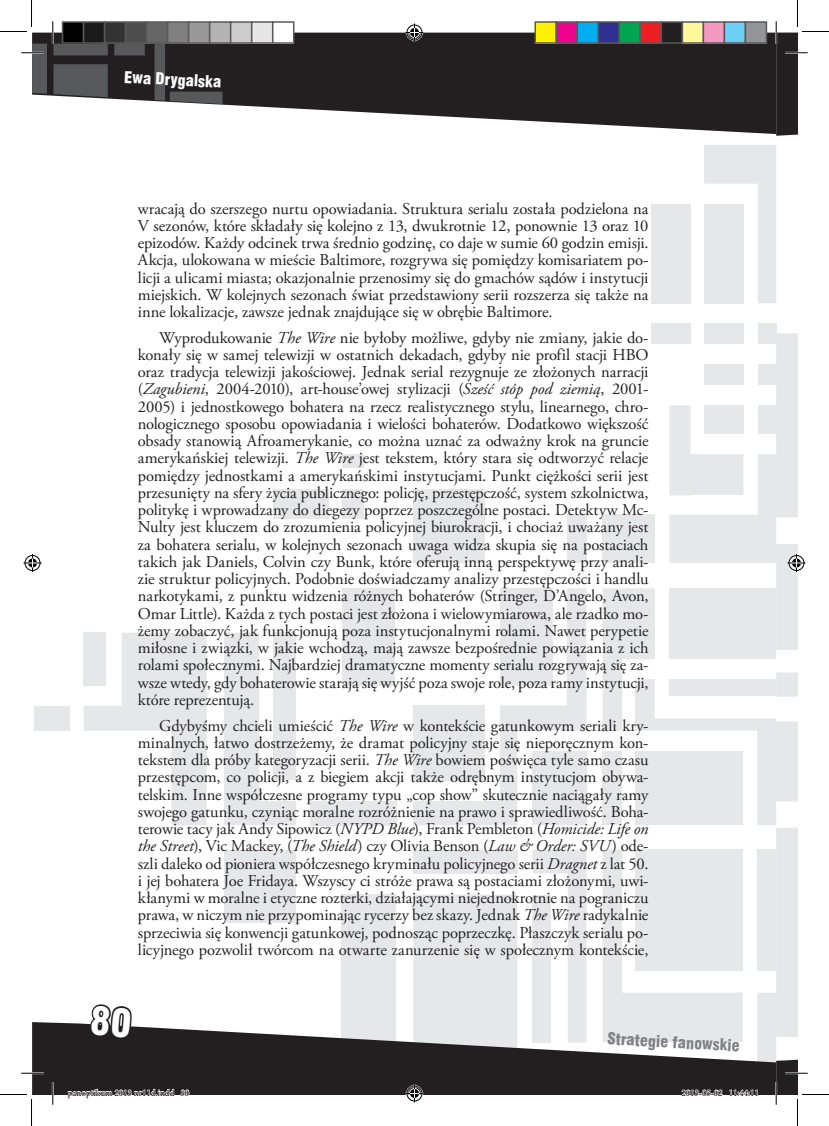
<style>
.page{position:relative;width:829px;height:1126px;background:#fff}
.page>*{position:absolute;margin:0;border:0;box-sizing:border-box;transform-origin:0 0}
.t1{font:16.5px/17.2px "Adobe Garamond Pro";letter-spacing:-.005em;color:#231f20;text-align:justify}
.t2{font:15px "Swis 721 Blk Cn PL";color:#808285}
.t3{font:15px "Swis 721 Blk Cn PL";color:#fff}
.t4{font:9px "Minion Pro";color:#000}
.s1{font-style:italic}
</style>
<div class="page">
<div style="left:566px;top:515px;width:20px;height:48px;background:#e6e7e9"></div>
<div style="left:309px;top:801px;width:87px;height:24px;background:#e6e7e9"></div>
<div style="left:35px;top:706px;width:35px;height:25px;background:#e6e7e9"></div>
<div style="left:342px;top:895px;width:54px;height:193px;background:#e6e7e9"></div>
<div style="left:224px;top:850px;width:71px;height:73px;background:#e6e7e9"></div>
<div style="left:413px;top:489px;width:72px;height:74px;background:#e6e7e9"></div>
<div style="left:273px;top:489px;width:56px;height:30px;background:#e6e7e9"></div>
<div style="left:342px;top:489px;width:21px;height:30px;background:#e6e7e9"></div>
<div style="left:342px;top:455px;width:21px;height:13px;background:#e6e7e9"></div>
<div style="left:342px;top:588px;width:53px;height:98px;background:#e6e7e9"></div>
<svg style="left:413px;top:588px;width:173px;height:237px;fill:#e6e7e9"></svg>
<svg style="left:224px;top:633px;width:72px;height:192px"></svg>
<svg style="left:84px;top:633px;width:122px;height:192px"></svg>
<svg style="left:211px;top:33px;width:564px;height:101px;fill:#231f20"></svg>
<svg style="left:32px;top:1022px;width:570px;height:72px;background:#423e3f"></svg>
<hr style="left:21px;top:1072px;width:23px;height:2px;background:#fff">
<hr style="left:52px;top:1082px;width:2px;height:23px;background:#fff">
<svg style="left:21px;top:1073px;width:23px;height:1px"></svg>
<svg style="left:53px;top:1082px;width:1px;height:23px"></svg>
<svg style="left:0;top:0;width:222px;height:104px"></svg>
<svg style="left:0;top:1094px;width:32px;height:32px"></svg>
<svg style="left:775px;top:0;width:53px;height:136px"></svg>
<svg style="left:405px;top:24px;width:18px;height:18px"></svg>
<svg style="left:405px;top:850px;width:181px;height:252px"></svg>
<svg style="left:24px;top:554px;width:18px;height:18px"></svg>
<div style="left:63px;top:22px;width:21px;height:21px;background:#000"></div>
<div style="left:62px;top:21px;width:22px;height:23px;border:2px solid #595959"></div>
<div style="left:84px;top:22px;width:21px;height:21px;background:#1a1a1a"></div>
<div style="left:83px;top:21px;width:22px;height:23px;border:2px solid #595959"></div>
<div style="left:105px;top:22px;width:21px;height:21px;background:#333"></div>
<div style="left:104px;top:21px;width:22px;height:23px;border:2px solid #595959"></div>
<div style="left:126px;top:22px;width:21px;height:21px;background:#4d4d4d"></div>
<div style="left:125px;top:21px;width:22px;height:23px;border:2px solid #595959"></div>
<div style="left:147px;top:22px;width:21px;height:21px;background:#666"></div>
<div style="left:146px;top:21px;width:22px;height:23px;border:2px solid #595959"></div>
<div style="left:168px;top:22px;width:21px;height:21px;background:#808080"></div>
<div style="left:167px;top:21px;width:22px;height:23px;border:2px solid #595959"></div>
<div style="left:189px;top:22px;width:21px;height:21px;background:#999"></div>
<div style="left:188px;top:21px;width:22px;height:23px;border:2px solid #595959"></div>
<div style="left:210px;top:22px;width:21px;height:21px;background:#b3b3b3"></div>
<div style="left:209px;top:21px;width:22px;height:23px;border:2px solid #595959"></div>
<div style="left:231px;top:22px;width:21px;height:21px;background:#ccc"></div>
<div style="left:230px;top:21px;width:22px;height:23px;border:2px solid #595959"></div>
<div style="left:252px;top:22px;width:21px;height:21px;background:#e6e6e6"></div>
<div style="left:251px;top:21px;width:22px;height:23px;border:2px solid #595959"></div>
<div style="left:273px;top:22px;width:21px;height:21px;background:#fff"></div>
<div style="left:272px;top:21px;width:22px;height:23px;border:2px solid #595959"></div>
<div style="left:535px;top:22px;width:21px;height:21px;background:#fff101"></div>
<div style="left:534px;top:21px;width:23px;height:23px;border:2px solid #595959"></div>
<div style="left:556px;top:22px;width:21px;height:21px;background:#ed028c"></div>
<div style="left:555px;top:21px;width:23px;height:23px;border:2px solid #595959"></div>
<div style="left:577px;top:22px;width:21px;height:21px;background:#00aeef"></div>
<div style="left:576px;top:21px;width:23px;height:23px;border:2px solid #595959"></div>
<div style="left:598px;top:22px;width:21px;height:21px;background:#2e3092"></div>
<div style="left:597px;top:21px;width:23px;height:23px;border:2px solid #595959"></div>
<div style="left:619px;top:22px;width:21px;height:21px;background:#00a54f"></div>
<div style="left:618px;top:21px;width:23px;height:23px;border:2px solid #595959"></div>
<div style="left:640px;top:22px;width:21px;height:21px;background:#ee1d23"></div>
<div style="left:639px;top:21px;width:23px;height:23px;border:2px solid #595959"></div>
<div style="left:661px;top:22px;width:21px;height:21px;background:#231f20"></div>
<div style="left:660px;top:21px;width:23px;height:23px;border:2px solid #595959"></div>
<div style="left:682px;top:22px;width:21px;height:21px;background:#fff79a"></div>
<div style="left:681px;top:21px;width:23px;height:23px;border:2px solid #595959"></div>
<div style="left:703px;top:22px;width:21px;height:21px;background:#f499c2"></div>
<div style="left:702px;top:21px;width:23px;height:23px;border:2px solid #595959"></div>
<div style="left:724px;top:22px;width:21px;height:21px;background:#6bcff6"></div>
<div style="left:723px;top:21px;width:23px;height:23px;border:2px solid #595959"></div>
<div style="left:745px;top:22px;width:21px;height:21px;background:#939598"></div>
<div style="left:744px;top:21px;width:23px;height:23px;border:2px solid #595959"></div>
<svg style="left:67px;top:1088px;width:122px;height:7px"></svg>
<svg style="left:602px;top:145px;width:226px;height:981px"></svg>
<svg style="left:88px;top:1004px;width:45px;height:37px"></svg>
<p class="t3" style="left:125px;top:67px;width:99px;rotate:3deg">Ewa Drygalska</p>
<p class="t1" style="left:138px;top:200px;width:512px">wracają do szerszego nurtu opowiadania. Struktura serialu została podzielona na V sezonów, które składały się kolejno z 13, dwukrotnie 12, ponownie 13 oraz 10 epizodów. Każdy odcinek trwa średnio godzinę, co daje w sumie 60 godzin emisji.<br>Akcja, ulokowana w mieście Baltimore, rozgrywa się pomiędzy komisariatem po&shy;licji a ulicami miasta; okazjonalnie przenosimy się do gmachów sądów i instytucji miejskich. W kolejnych sezonach świat przedstawiony serii rozszerza się także na inne lokalizacje, zawsze jednak znajdujące się w obrębie Baltimore.</p>
<p class="t1" style="left:138px;top:329px;width:512px;text-indent:21px">Wyprodukowanie <span class="s1">The Wire</span> nie byłoby możliwe, gdyby nie zmiany, jakie do&shy;konały się w samej telewizji w ostatnich dekadach, gdyby nie profil stacji HBO oraz tradycja telewizji jakościowej. Jednak serial rezygnuje ze złożonych narracji (<span class="s1">Zagubieni</span>, 2004-2010), art-house’owej stylizacji (<span class="s1">Sześć stóp pod ziemią</span>, 2001- 2005) i jednostkowego bohatera na rzecz realistycznego stylu, linearnego, chro&shy;nologicznego sposobu opowiadania i wielości bohaterów. Dodatkowo większość obsady stanowią Afroamerykanie, co można uznać za odważny krok na gruncie amerykańskiej telewizji. <span class="s1">The Wire</span> jest tekstem, który stara się odtworzyć relacje pomiędzy jednostkami a amerykańskimi instytucjami. Punkt ciężkości serii jest przesunięty na sfery życia publicznego: policję, przestępczość, system szkolnictwa, politykę i wprowadzany do diegezy poprzez poszczególne postaci. Detektyw Mc-Nulty jest kluczem do zrozumienia policyjnej biurokracji, i chociaż uważany jest za bohatera serialu, w kolejnych sezonach uwaga widza skupia się na postaciach takich jak Daniels, Colvin czy Bunk, które oferują inną perspektywę przy anali&shy;zie struktur policyjnych. Podobnie doświadczamy analizy przestępczości i handlu narkotykami, z punktu widzenia różnych bohaterów (Stringer, D’Angelo, Avon, Omar Little). Każda z tych postaci jest złożona i wielowymiarowa, ale rzadko mo&shy;żemy zobaczyć, jak funkcjonują poza instytucjonalnymi rolami. Nawet perypetie miłosne i związki, w jakie wchodzą, mają zawsze bezpośrednie powiązania z ich rolami społecznymi. Najbardziej dramatyczne momenty serialu rozgrywają się za&shy;wsze wtedy, gdy bohaterowie starają się wyjść poza swoje role, poza ramy instytucji, które reprezentują.</p>
<p class="t1" style="left:138px;top:717px;width:512px;text-indent:21px">Gdybyśmy chcieli umieścić <span class="s1">The Wire</span> w kontekście gatunkowym seriali kry&shy;minalnych, łatwo dostrzeżemy, że dramat policyjny staje się nieporęcznym kon&shy;tekstem dla próby kategoryzacji serii. <span class="s1">The Wire</span> bowiem poświęca tyle samo czasu przestępcom, co policji, a z biegiem akcji także odrębnym instytucjom obywa&shy;telskim. Inne współczesne programy typu „cop show” skutecznie naciągały ramy swojego gatunku, czyniąc moralne rozróżnienie na prawo i sprawiedliwość. Boha&shy;terowie tacy jak Andy Sipowicz (<span class="s1">NYPD Blue</span>), Frank Pembleton (<span class="s1">Homicide: Life on the Street</span>), Vic Mackey, (<span class="s1">The Shield</span>) czy Olivia Benson (<span class="s1">Law &amp; Order: SVU</span>) ode&shy;szli daleko od pioniera współczesnego kryminału policyjnego serii <span class="s1">Dragnet</span> z lat 50. i jej bohatera Joe Fridaya. Wszyscy ci stróże prawa są postaciami złożonymi, uwi&shy;kłanymi w moralne i etyczne rozterki, działającymi niejednokrotnie na pograniczu prawa, w niczym nie przypominając rycerzy bez skazy. Jednak <span class="s1">The Wire</span> radykalnie sprzeciwia się konwencji gatunkowej, podnosząc poprzeczkę. Płaszczyk serialu po&shy;licyjnego pozwolił twórcom na otwarte zanurzenie się w społecznym kontekście,</p>
<p class="t2" style="left:608px;top:1029px;width:134px;rotate:3deg">Strategie fanowskie</p>
<p class="t4" style="left:68px;top:1087px;width:123px">panoptikum 2013 nr11d.indd 80</p>
<p class="t4" style="left:681px;top:1087px;width:79px">2013-05-02 11:44:11</p>
</div>
